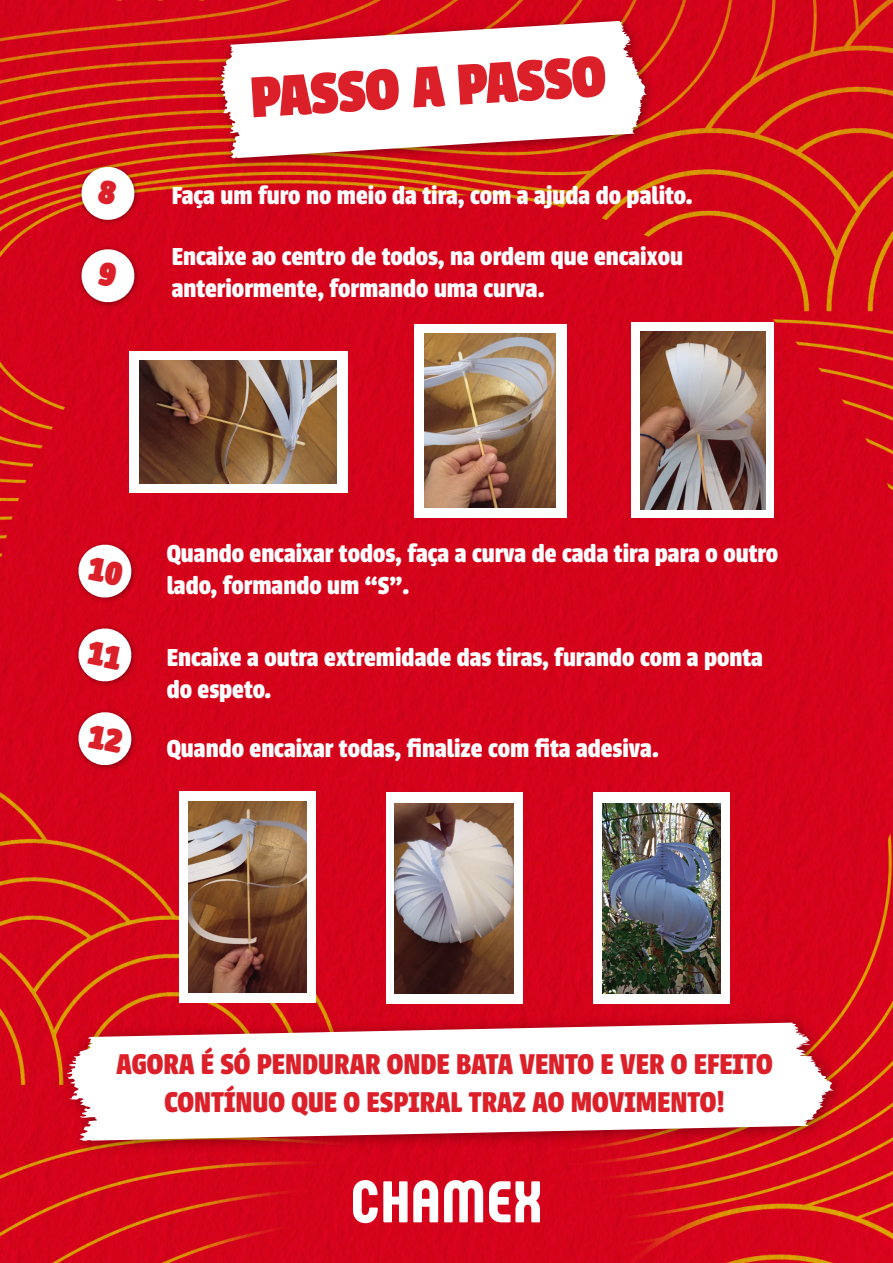
<style>
.page{position:relative;width:893px;height:1263px;background:#fff}
.page>*{position:absolute;margin:0;border:0;box-sizing:border-box;transform-origin:0 0}
.t1{font:900 63.3px "Urbana";color:#dc2029}
.t2{font:700 31.5px/37.8px "Urbana";color:#dc2029;text-align:center}
.t3{font:700 27px/32.4px "Urbana";color:#fff}
</style>
<div class="page">
<img style="left:0;top:0;width:893px;height:1263px">
<div style="left:129px;top:351px;width:219px;height:141px;background:#fff"></div>
<img style="left:140px;top:360px;width:197px;height:123px">
<img style="left:52px;top:1008px;width:802px;height:153px">
<svg style="left:66px;top:1022px;width:769px;height:119px"></svg>
<div style="left:414px;top:324px;width:152px;height:194px;background:#fff"></div>
<img style="left:425px;top:334px;width:130px;height:174px">
<div style="left:631px;top:323px;width:142px;height:195px;background:#fff"></div>
<img style="left:641px;top:331px;width:125px;height:179px">
<div style="left:179px;top:791px;width:137px;height:211px;background:#fff"></div>
<img style="left:188px;top:802px;width:119px;height:190px">
<div style="left:386px;top:792px;width:136px;height:212px;background:#fff"></div>
<img style="left:395px;top:803px;width:118px;height:190px">
<div style="left:593px;top:793px;width:137px;height:211px;background:#fff"></div>
<img style="left:602px;top:803px;width:119px;height:190px">
<img style="left:73px;top:539px;width:66px;height:67px">
<img style="left:73px;top:623px;width:66px;height:67px">
<img style="left:73px;top:707px;width:66px;height:66px">
<img style="left:76px;top:161px;width:67px;height:67px">
<img style="left:76px;top:244px;width:67px;height:66px">
<img style="left:209px;top:10px;width:453px;height:164px">
<svg style="left:220px;top:21px;width:427px;height:137px"></svg>
<svg style="left:353px;top:1180px;width:85px;height:43px"></svg>
<svg style="left:444px;top:1180px;width:39px;height:42px"></svg>
<svg style="left:489px;top:1181px;width:51px;height:41px"></svg>
<svg style="left:76px;top:542px;width:58px;height:58px"></svg>
<svg style="left:76px;top:626px;width:58px;height:58px"></svg>
<svg style="left:76px;top:710px;width:58px;height:57px"></svg>
<svg style="left:79px;top:165px;width:58px;height:57px"></svg>
<svg style="left:79px;top:247px;width:58px;height:58px"></svg>
<h1 class="t1" style="left:249px;top:59px;width:357px;rotate:-3deg">PASSO A PASSO</h1>
<p class="t3" style="left:172px;top:179px;width:522px">Faça um furo no meio da tira, com a ajuda do palito.</p>
<p class="t3" style="left:172px;top:241px;width:513px">Encaixe ao centro de todos, na ordem que encaixou anteriormente, formando uma curva.</p>
<p class="t3" style="left:167px;top:538px;width:613px">Quando encaixar todos, faça a curva de cada tira para o outro lado, formando um “S”.</p>
<p class="t3" style="left:167px;top:641px;width:598px">Encaixe a outra extremidade das tiras, furando com a ponta do espeto.</p>
<p class="t3" style="left:167px;top:733px;width:494px">Quando encaixar todas, finalize com fita adesiva.</p>
<p class="t2" style="left:117px;top:1045px;width:658px">AGORA É SÓ PENDURAR ONDE BATA VENTO E VER O EFEITO<br>CONTÍNUO QUE O ESPIRAL TRAZ AO MOVIMENTO!</p>
</div>
